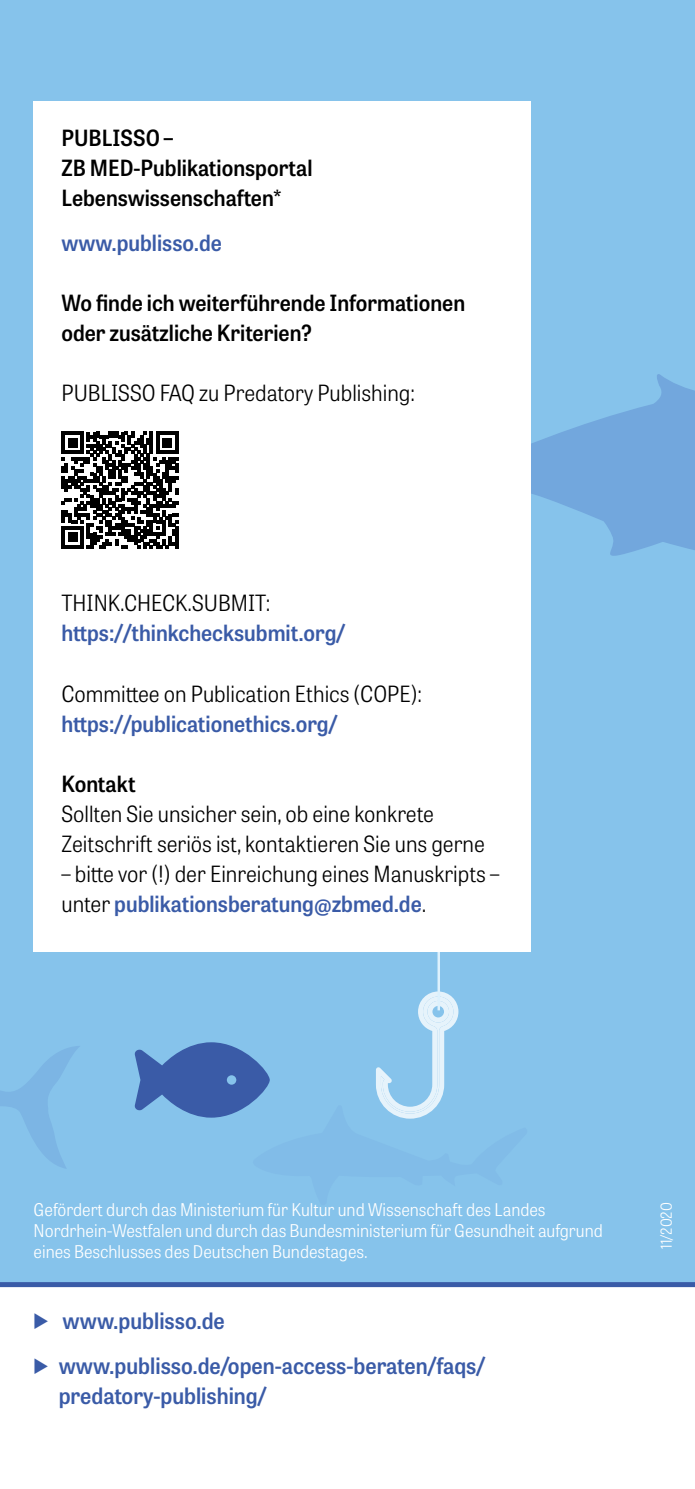
<style>
.page{position:relative;width:695px;height:1489px;background:#fff}
.page>*{position:absolute;margin:0;border:0;box-sizing:border-box;transform-origin:0 0}
.t1{font:600 22.5px/45px "Tablet Gothic Narrow";color:#3a5ba7}
.t2{font:300 22.25px/30px "Tablet Gothic Narrow";color:#000}
.t3{font:600 22.25px/30px "Tablet Gothic Narrow";color:#000}
.t4{font:600 22.25px/30px "Tablet Gothic Narrow";color:#3a5ba7}
.t5{font:300 17.5px/21px "Tablet Gothic Narrow";color:#fff}
.t6{font:300 15px "Tablet Gothic Narrow";letter-spacing:-.01em;color:#fff}
.s1{font-weight:300;color:#000}
.s2{font-weight:600;color:#3a5ba7}
.s3{font-family:"Abril Text"}
.s4{font-family:"Abril Text";font-weight:400;font-size:22.25px}
</style>
<div class="page">
<div style="left:0;top:0;width:694px;height:1283px;background:#86c3eb"></div>
<svg style="left:531px;top:374px;width:163px;height:182px;fill:#72a7dd"></svg>
<div style="left:0;top:1281px;width:694px;height:5px;background:#3a5ba7"></div>
<hr style="left:437px;top:390px;width:3px;height:620px;background:#ddf1fd">
<svg style="left:135px;top:991px;width:324px;height:128px"></svg>
<svg style="left:0;top:1046px;width:80px;height:122px"></svg>
<div style="left:34px;top:101px;width:497px;height:850px;background:#fff"></div>
<svg style="left:62px;top:432px;width:116px;height:116px"></svg>
<hr style="left:175px;top:526px;width:3px;height:22px;background:#000">
<h4 class="t3" style="left:61px;top:122px;width:252px">PUBLISSO –<br>ZB MED-Publikationsportal<br>Lebenswissenschaften*</h4>
<h4 class="t4" style="left:61px;top:227px;width:162px">www.publisso.de</h4>
<h4 class="t3" style="left:61px;top:287px;width:405px">Wo finde ich weiterführende Informationen oder zusätzliche Kriterien?</h4>
<h4 class="t2" style="left:61px;top:377px;width:355px">PUBLISSO FAQ zu Predatory Publishing:</h4>
<h4 class="t4" style="left:61px;top:587px;width:285px"><span class="s1">THINK.CHECK.SUBMIT: </span>https://thinkchecksubmit.org/</h4>
<h4 class="t2" style="left:61px;top:677px;width:362px">Committee on Publication Ethics (COPE): <span class="s2">https://publicationethics.org/</span></h4>
<h4 class="t3" style="left:61px;top:767px;width:76px">Kontakt</h4>
<h4 class="t2" style="left:61px;top:797px;width:425px">Sollten Sie unsicher sein, ob eine konkrete<br>Zeitschrift seriös ist, kontaktieren Sie uns gerne</h4>
<h4 class="t2" style="left:61px;top:857px;width:439px">– bitte vor (!) der Einreichung eines Manuskripts – unter <span class="s2">publikationsberatung@zbmed.de</span>.</h4>
<p class="t5" style="left:34px;top:1198px;width:570px">Gefördert durch das Ministerium für Kultur und Wissenschaft des Landes<br>Nordrhein-Westfalen und durch das Bundesministerium für Gesundheit aufgrund eines Beschlusses des Deutschen Bundestages.</p>
<p class="t1" style="left:34px;top:1297px;width:453px"><span class="s3">v</span> www.publisso.de<br><span class="s4">v</span> www.publisso.de/open-access-beraten/faqs/</p>
<p class="t1" style="left:59px;top:1372px;width:209px">predatory-publishing/</p>
<p class="t6" style="left:656px;top:1248px;width:48px;rotate:-90deg">11/2020</p>
</div>
